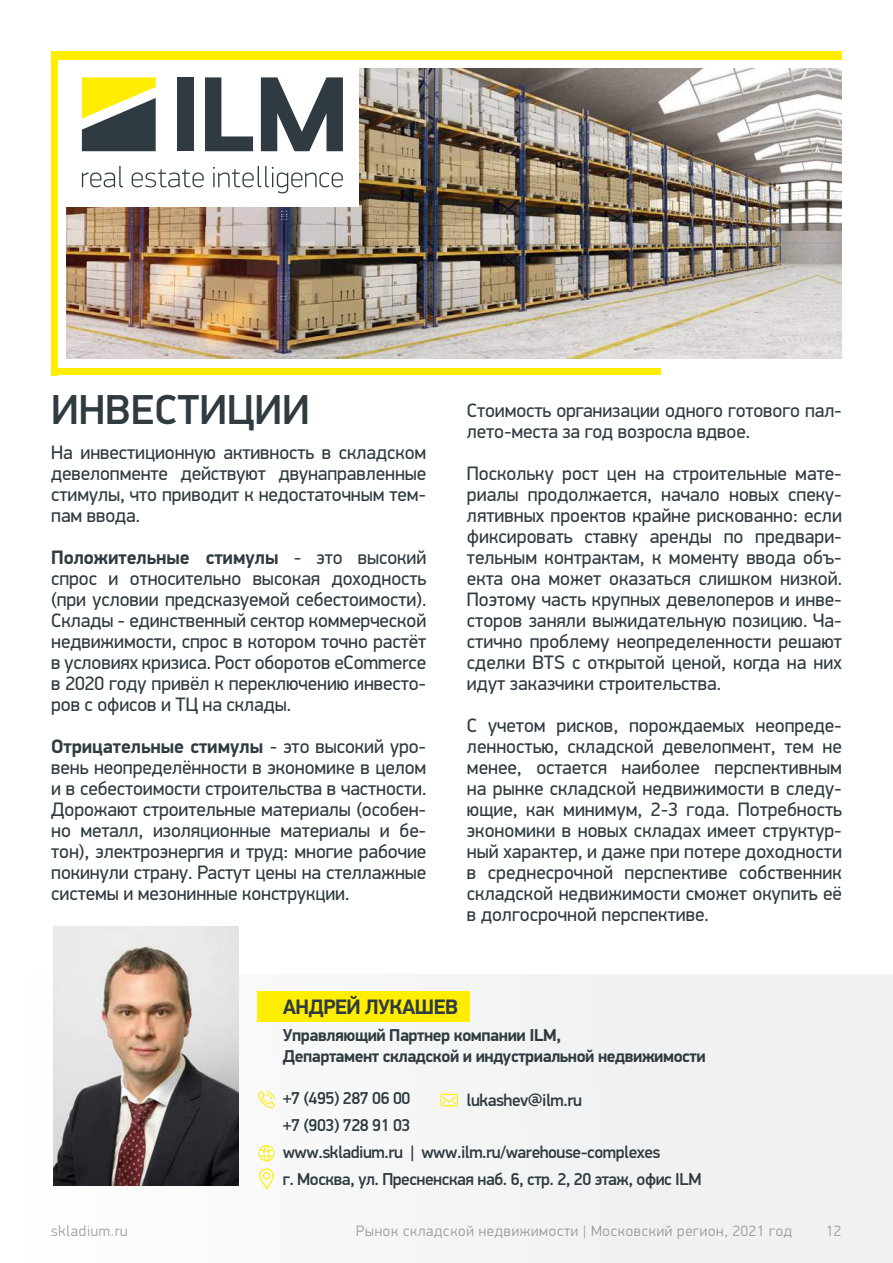
<style>
.page{position:relative;width:893px;height:1263px;background:#fff}
.page>*{position:absolute;margin:0;border:0;box-sizing:border-box;transform-origin:0 0}
.t1{font:500 42px "PF Din Display Pro";color:#2f3b41}
.t2{font:700 21px "PF Din Display Pro";letter-spacing:-.025em;color:#2f3b41}
.t3{font:19.5px/21px "PF Din Display Pro";letter-spacing:-.005em;color:#2f3b41;text-align:justify}
.t4{font:500 17.25px/27px "PF Din Display Pro";letter-spacing:-.025em;color:#2f3b41}
.t5{font:700 17.25px/21px "PF Din Display Pro";letter-spacing:-.025em;color:#2f3b41}
.t6{font:300 15px "PF Din Display Pro";letter-spacing:.05em;color:#9d9fa2}
.s1{font-weight:700}
</style>
<div class="page">
<img style="left:66px;top:68px;width:776px;height:291px">
<div style="left:64px;top:65px;width:294px;height:142px;background:#fff"></div>
<svg style="left:82px;top:77px;width:74px;height:74px;background:#969649"></svg>
<svg style="left:205px;top:77px;width:48px;height:74px"></svg>
<div style="left:178px;top:77px;width:16px;height:74px;background:#2f3b41"></div>
<svg style="left:261px;top:77px;width:82px;height:74px"></svg>
<svg style="left:82px;top:166px;width:41px;height:21px"></svg>
<svg style="left:132px;top:169px;width:72px;height:18px"></svg>
<svg style="left:213px;top:166px;width:130px;height:27px"></svg>
<div style="left:0;top:974px;width:893px;height:289px;background:#f2f3f3"></div>
<img style="left:53px;top:926px;width:186px;height:259px">
<svg style="left:258px;top:1145px;width:17px;height:16px"></svg>
<svg style="left:258px;top:1091px;width:17px;height:17px"></svg>
<svg style="left:440px;top:1094px;width:18px;height:12px"></svg>
<div style="left:257px;top:991px;width:212px;height:31px;background:#ffee01"></div>
<svg style="left:259px;top:1168px;width:15px;height:21px"></svg>
<div style="left:52px;top:51px;width:790px;height:9px;background:#ffee01"></div>
<div style="left:51px;top:51px;width:7px;height:324px;background:#ffee01"></div>
<div style="left:57px;top:368px;width:604px;height:7px;background:#ffee01"></div>
<h1 class="t1" style="left:51px;top:385px;width:260px">ИНВЕСТИЦИИ</h1>
<p class="t3" style="left:51px;top:442px;width:377px">На инвестиционную активность в складском девелопменте действуют двунаправленные стимулы, что приводит к недостаточным тем&shy;пам ввода.</p>
<p class="t3" style="left:51px;top:547px;width:377px"><span class="s1">Положительные стимулы</span> - это высокий спрос и относительно высокая доходность (при условии предсказуемой себестоимости).<br>Склады - единственный сектор коммерческой недвижимости, спрос в котором точно растёт в условиях кризиса. Рост оборотов eCommerce в 2020 году привёл к переключению инвесто&shy;ров с офисов и ТЦ на склады.</p>
<p class="t3" style="left:51px;top:736px;width:377px"><span class="s1">Отрицательные стимулы</span> - это высокий уро&shy;вень неопределённости в экономике в целом и в себестоимости строительства в частности.<br>Дорожают строительные материалы (особен&shy;но металл, изоляционные материалы и бе&shy;тон), электроэнергия и труд: многие рабочие покинули страну. Растут цены на стеллажные системы и мезонинные конструкции.</p>
<p class="t3" style="left:467px;top:400px;width:376px">Стоимость организации одного готового пал&shy;лето-места за год возросла вдвое.</p>
<p class="t3" style="left:467px;top:463px;width:377px">Поскольку рост цен на строительные мате&shy;риалы продолжается, начало новых спеку&shy;лятивных проектов крайне рискованно: если фиксировать ставку аренды по предвари&shy;тельным контрактам, к моменту ввода объ&shy;екта она может оказаться слишком низкой.<br>Поэтому часть крупных девелоперов и инве&shy;сторов заняли выжидательную позицию. Ча&shy;стично проблему неопределенности решают сделки BTS с открытой ценой, когда на них идут заказчики строительства.</p>
<p class="t3" style="left:467px;top:715px;width:377px">С учетом рисков, порождаемых неопреде&shy;ленностью, складской девелопмент, тем не менее, остается наиболее перспективным на рынке складской недвижимости в следу&shy;ющие, как минимум, 2-3 года. Потребность экономики в новых складах имеет структур&shy;ный характер, и даже при потере доходности в среднесрочной перспективе собственник складской недвижимости сможет окупить её в долгосрочной перспективе.</p>
<p class="t2" style="left:283px;top:994px;width:177px">АНДРЕЙ ЛУКАШЕВ</p>
<p class="t5" style="left:283px;top:1025px;width:424px">Управляющий Партнер компании ILM,<br>Департамент складской и индустриальной недвижимости</p>
<p class="t4" style="left:283px;top:1085px;width:420px">+7 (495) 287 06 00<br>+7 (903) 728 91 03<br>www.skladium.ru | www.ilm.ru/warehouse-complexes<br>г. Москва, ул. Пресненская наб. 6, стр. 2, 20 этаж, офис ILM</p>
<p class="t4" style="left:467px;top:1087px;width:117px">lukashev@ilm.ru</p>
<p class="t6" style="left:51px;top:1222px;width:78px">skladium.ru</p>
<p class="t6" style="left:356px;top:1222px;width:437px">Рынок складской недвижимости | Московский регион, 2021 год</p>
<p class="t6" style="left:826px;top:1222px;width:17px">12</p>
</div>
